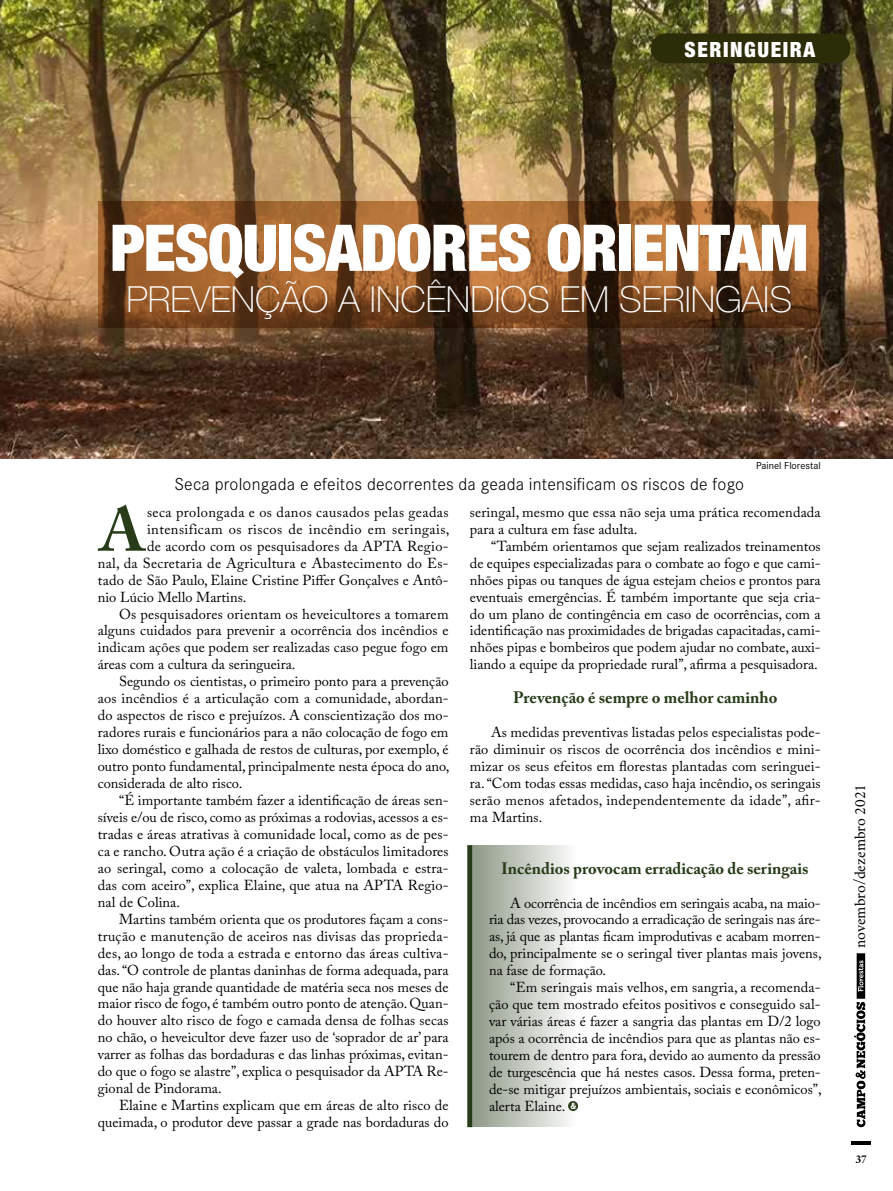
<style>
.page{position:relative;width:893px;height:1191px;background:#fff}
.page>*{position:absolute;margin:0;border:0;box-sizing:border-box;transform-origin:0 0}
.t1{font:900 condensed 64.5px "Helvetica Neue";letter-spacing:-.02em;color:#fff}
.t2{font:700 62.1px "Adobe Caslon Pro";color:#283c1a}
.t3{font:100 36px "Helvetica Neue";color:#fff}
.t4{font:900 condensed 21px "Helvetica Neue";letter-spacing:.075em;color:#fff}
.t5{font:300 18px "Corporate S";letter-spacing:.01em;color:#000}
.t6{font:700 16.5px "Adobe Caslon Pro";color:#283c1a}
.t7{font:15.75px "Crimson";color:#000}
.t8{font:14.4px/17px "Adobe Caslon Pro";letter-spacing:.005em;color:#000;text-align:justify}
.t9{font:14.4px "Adobe Caslon Pro";letter-spacing:.03em;color:#000}
.t10{font:700 12px "Crimson";color:#000}
.t11{font:10.5px "Corporate S";color:#000}
</style>
<div class="page">
<svg style="left:854px;top:953px;width:12px;height:174px"></svg>
<hr style="left:851px;top:1141px;width:20px;height:3px;background:#000">
<img style="left:0;top:0;width:893px;height:458px">
<svg style="left:98px;top:201px;width:723px;height:126px;background:#825026"></svg>
<div style="left:468px;top:845px;width:140px;height:282px;background:linear-gradient(to right,#8f9988,#fff)"></div>
<div style="left:651px;top:33px;width:199px;height:30px;background:#2b2d08;border-radius:15px"></div>
<svg style="left:568px;top:1101px;width:10px;height:10px"></svg>
<hr style="left:468px;top:845px;width:4px;height:282px;background:#283c1a">
<h3 class="t4" style="left:685px;top:36px;width:132px">SERINGUEIRA</h3>
<h1 class="t1" style="left:110px;top:208px;width:700px">PESQUISADORES ORIENTAM</h1>
<h3 class="t3" style="left:126px;top:278px;width:667px">PREVENÇÃO A INCÊNDIOS EM SERINGAIS</h3>
<p class="t5" style="left:174px;top:474px;width:571px">Seca prolongada e efeitos decorrentes da geada intensificam os riscos de fogo</p>
<p class="t11" style="left:756px;top:459px;width:66px">Painel Florestal</p>
<h2 class="t2" style="left:100px;top:493px;width:47px">A</h2>
<p class="t9" style="left:147px;top:503px;width:303px">seca prolongada e os danos causados pelas geadas</p>
<p class="t9" style="left:147px;top:520px;width:304px">intensificam os riscos de incêndio em seringais,</p>
<p class="t8" style="left:147px;top:537px;width:303px">de acordo com os pesquisadores da APTA Regio-</p>
<p class="t8" style="left:98px;top:554px;width:352px">nal, da Secretaria de Agricultura e Abastecimento do Es-</p>
<p class="t8" style="left:98px;top:571px;width:352px">tado de São Paulo, Elaine Cristine Piffer Gonçalves e Antô-</p>
<p class="t8" style="left:98px;top:588px;width:150px">nio Lúcio Mello Martins.</p>
<p class="t8" style="left:119px;top:605px;width:331px">Os pesquisadores orientam os heveicultores a tomarem</p>
<p class="t8" style="left:98px;top:622px;width:352px">alguns cuidados para prevenir a ocorrência dos incêndios e</p>
<p class="t8" style="left:98px;top:639px;width:352px">indicam ações que podem ser realizadas caso pegue fogo em</p>
<p class="t8" style="left:98px;top:656px;width:199px">áreas com a cultura da seringueira.</p>
<p class="t8" style="left:119px;top:673px;width:331px">Segundo os cientistas, o primeiro ponto para a prevenção</p>
<p class="t8" style="left:98px;top:690px;width:352px">aos incêndios é a articulação com a comunidade, abordan-</p>
<p class="t8" style="left:98px;top:707px;width:352px">do aspectos de risco e prejuízos. A conscientização dos mo-</p>
<p class="t8" style="left:98px;top:723px;width:352px">radores rurais e funcionários para a não colocação de fogo em</p>
<p class="t8" style="left:98px;top:740px;width:352px">lixo doméstico e galhada de restos de culturas, por exemplo, é</p>
<p class="t8" style="left:98px;top:757px;width:353px">outro ponto fundamental, principalmente nesta época do ano,</p>
<p class="t8" style="left:98px;top:774px;width:146px">considerada de alto risco.</p>
<p class="t8" style="left:119px;top:791px;width:331px">“É importante também fazer a identificação de áreas sen-</p>
<p class="t8" style="left:98px;top:808px;width:352px">síveis e/ou de risco, como as próximas a rodovias, acessos a es-</p>
<p class="t8" style="left:98px;top:825px;width:352px">tradas e áreas atrativas à comunidade local, como as de pes-</p>
<p class="t8" style="left:98px;top:842px;width:352px">ca e rancho. Outra ação é a criação de obstáculos limitadores</p>
<p class="t8" style="left:98px;top:859px;width:352px">ao seringal, como a colocação de valeta, lombada e estra-</p>
<p class="t8" style="left:98px;top:876px;width:352px">das com aceiro”, explica Elaine, que atua na APTA Regio-</p>
<p class="t8" style="left:98px;top:893px;width:84px">nal de Colina.</p>
<p class="t8" style="left:119px;top:910px;width:331px">Martins também orienta que os produtores façam a cons-</p>
<p class="t8" style="left:98px;top:927px;width:352px">trução e manutenção de aceiros nas divisas das proprieda-</p>
<p class="t8" style="left:98px;top:944px;width:352px">des, ao longo de toda a estrada e entorno das áreas cultiva-</p>
<p class="t8" style="left:98px;top:961px;width:352px">das. “O controle de plantas daninhas de forma adequada, para</p>
<p class="t8" style="left:98px;top:978px;width:352px">que não haja grande quantidade de matéria seca nos meses de</p>
<p class="t8" style="left:98px;top:995px;width:352px">maior risco de fogo, é também outro ponto de atenção. Quan-</p>
<p class="t8" style="left:98px;top:1012px;width:352px">do houver alto risco de fogo e camada densa de folhas secas</p>
<p class="t8" style="left:98px;top:1029px;width:352px">no chão, o heveicultor deve fazer uso de ‘soprador de ar’ para</p>
<p class="t8" style="left:98px;top:1046px;width:352px">varrer as folhas das bordaduras e das linhas próximas, evitan-</p>
<p class="t8" style="left:98px;top:1062px;width:352px">do que o fogo se alastre”, explica o pesquisador da APTA Re-</p>
<p class="t8" style="left:98px;top:1079px;width:125px">gional de Pindorama.</p>
<p class="t8" style="left:119px;top:1096px;width:331px">Elaine e Martins explicam que em áreas de alto risco de</p>
<p class="t8" style="left:98px;top:1113px;width:352px">queimada, o produtor deve passar a grade nas bordaduras do</p>
<p class="t8" style="left:470px;top:503px;width:352px">seringal, mesmo que essa não seja uma prática recomendada para a cultura em fase adulta.</p>
<p class="t8" style="left:470px;top:537px;width:352px;text-indent:21px">“Também orientamos que sejam realizados treinamentos de equipes especializadas para o combate ao fogo e que cami&shy;nhões pipas ou tanques de água estejam cheios e prontos para eventuais emergências. É também importante que seja cria&shy;do um plano de contingência em caso de ocorrências, com a identificação nas proximidades de brigadas capacitadas, cami&shy;nhões pipas e bombeiros que podem ajudar no combate, auxi&shy;liando a equipe da propriedade rural”, afirma a pesquisadora.</p>
<p class="t6" style="left:513px;top:688px;width:266px">Prevenção é sempre o melhor caminho</p>
<p class="t8" style="left:470px;top:723px;width:352px;text-indent:21px">As medidas preventivas listadas pelos especialistas pode&shy;rão diminuir os riscos de ocorrência dos incêndios e mini&shy;mizar os seus efeitos em florestas plantadas com seringuei&shy;ra. “Com todas essas medidas, caso haja incêndio, os seringais serão menos afetados, independentemente da idade”, afir&shy;ma Martins.</p>
<p class="t6" style="left:501px;top:858px;width:309px">Incêndios provocam erradicação de seringais</p>
<p class="t8" style="left:489px;top:894px;width:334px;text-indent:21px">A ocorrência de incêndios em seringais acaba, na maio&shy;ria das vezes, provocando a erradicação de seringais nas áre&shy;as, já que as plantas ficam improdutivas e acabam morren&shy;do, principalmente se o seringal tiver plantas mais jovens, na fase de formação.</p>
<p class="t8" style="left:489px;top:978px;width:334px;text-indent:21px">“Em seringais mais velhos, em sangria, a recomenda&shy;ção que tem mostrado efeitos positivos e conseguido sal&shy;var várias áreas é fazer a sangria das plantas em D/2 logo após a ocorrência de incêndios para que as plantas não es&shy;tourem de dentro para fora, devido ao aumento da pressão de turgescência que há nestes casos. Dessa forma, preten&shy;de-se mitigar prejuízos ambientais, sociais e econômicos”, alerta Elaine.</p>
<p class="t7" style="left:847px;top:948px;width:166px;rotate:-90deg">novembro/dezembro 2021</p>
<p class="t10" style="left:855px;top:1150px;width:13px">37</p>
</div>
